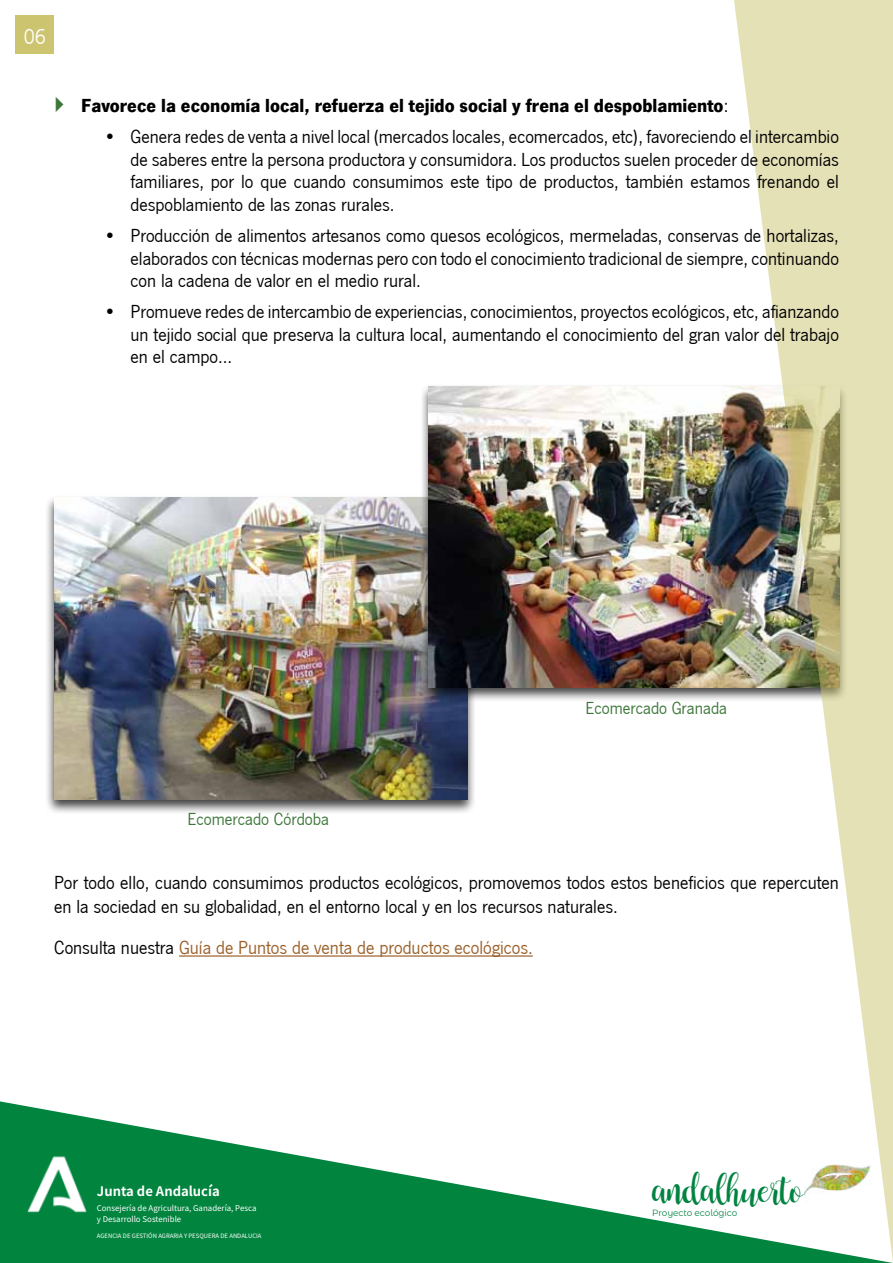
<style>
.page{position:relative;width:893px;height:1263px;background:#fff}
.page>*{position:absolute;margin:0;border:0;box-sizing:border-box;transform-origin:0 0}
.t1{font:31.95px "Buttercup Sample";color:#028341}
.t2{font:22.5px "News Got T";color:#fff}
.t3{font:19.5px/22.5px "News Got T";color:#000;text-align:justify}
.t4{font:700 19.5px "News Got T";color:#000}
.t5{font:19.5px "News Got T";color:#9a6029}
.t6{font:18px "News Got T";color:#3d7739}
.t7{font:700 13.05px "Noto Sans HK";color:#fff}
.t8{font:9px "Montserrat Alternates";color:#028341}
.t9{font:7.95px/10.6px "Noto Sans HK";color:#fff}
.t10{font:6px "Noto Sans HK";color:#fff}
.s1{font-weight:400}
.s2{color:#000}
</style>
<div class="page">
<svg style="left:0;top:1101px;width:731px;height:162px;fill:#00843e"></svg>
<div style="left:16px;top:16px;width:38px;height:38px;background:#ccc46e"></div>
<img style="left:15px;top:1142px;width:85px;height:84px">
<div style="left:45px;top:495px;width:431px;height:320px;background:#000;opacity:.75"></div>
<img style="left:54px;top:497px;width:413px;height:303px">
<div style="left:419px;top:384px;width:429px;height:319px;background:#000;opacity:.75"></div>
<img style="left:428px;top:387px;width:303px;height:301px">
<svg style="left:731px;top:0;width:162px;height:1263px"></svg>
<hr style="left:179px;top:955px;width:354px;height:1px;background:#9a6029">
<p class="t2" style="left:24px;top:25px;width:24px">06</p>
<p class="t4" style="left:81px;top:99px;width:649px">Favorece la economía local, refuerza el tejido social y frena el despoblamiento<span class="s1">:</span></p>
<p class="t3" style="left:131px;top:126px;width:710px;text-indent:-27px">• Genera redes de venta a nivel local (mercados locales, ecomercados, etc), favoreciendo el intercambio de saberes entre la persona productora y consumidora. Los productos suelen proceder de economías familiares, por lo que cuando consumimos este tipo de productos, también estamos frenando el despoblamiento de las zonas rurales.</p>
<p class="t3" style="left:131px;top:225px;width:710px;text-indent:-27px">• Producción de alimentos artesanos como quesos ecológicos, mermeladas, conservas de hortalizas, elaborados con técnicas modernas pero con todo el conocimiento tradicional de siempre, continuando con la cadena de valor en el medio rural.</p>
<p class="t3" style="left:131px;top:301px;width:710px;text-indent:-27px">• Promueve redes de intercambio de experiencias, conocimientos, proyectos ecológicos, etc, afianzando un tejido social que preserva la cultura local, aumentando el conocimiento del gran valor del trabajo en el campo…</p>
<p class="t6" style="left:188px;top:810px;width:143px">Ecomercado Córdoba</p>
<p class="t6" style="left:586px;top:699px;width:143px">Ecomercado Granada</p>
<p class="t3" style="left:54px;top:870px;width:786px;line-height:24px">Por todo ello, cuando consumimos productos ecológicos, promovemos todos estos beneficios que repercuten en la sociedad en su globalidad, en el entorno local y en los recursos naturales.</p>
<p class="t5" style="left:54px;top:938px;width:480px"><span class="s2">Consulta nuestra</span> Guía de Puntos de venta de productos ecológicos.</p>
<p class="t7" style="left:97px;top:1184px;width:124px">Junta de Andalucía</p>
<p class="t9" style="left:97px;top:1203px;width:161px">Consejería de Agricultura, Ganadería, Pesca y Desarrollo Sostenible</p>
<p class="t10" style="left:97px;top:1232px;width:166px">AGENCIA DE GESTIÓN AGRARIA Y PESQUERA DE ANDALUCIA</p>
<h1 class="t1" style="left:652px;top:1171px;width:151px">andalhuerto</h1>
<p class="t8" style="left:652px;top:1209px;width:87px">Proyecto ecológico</p>
</div>
